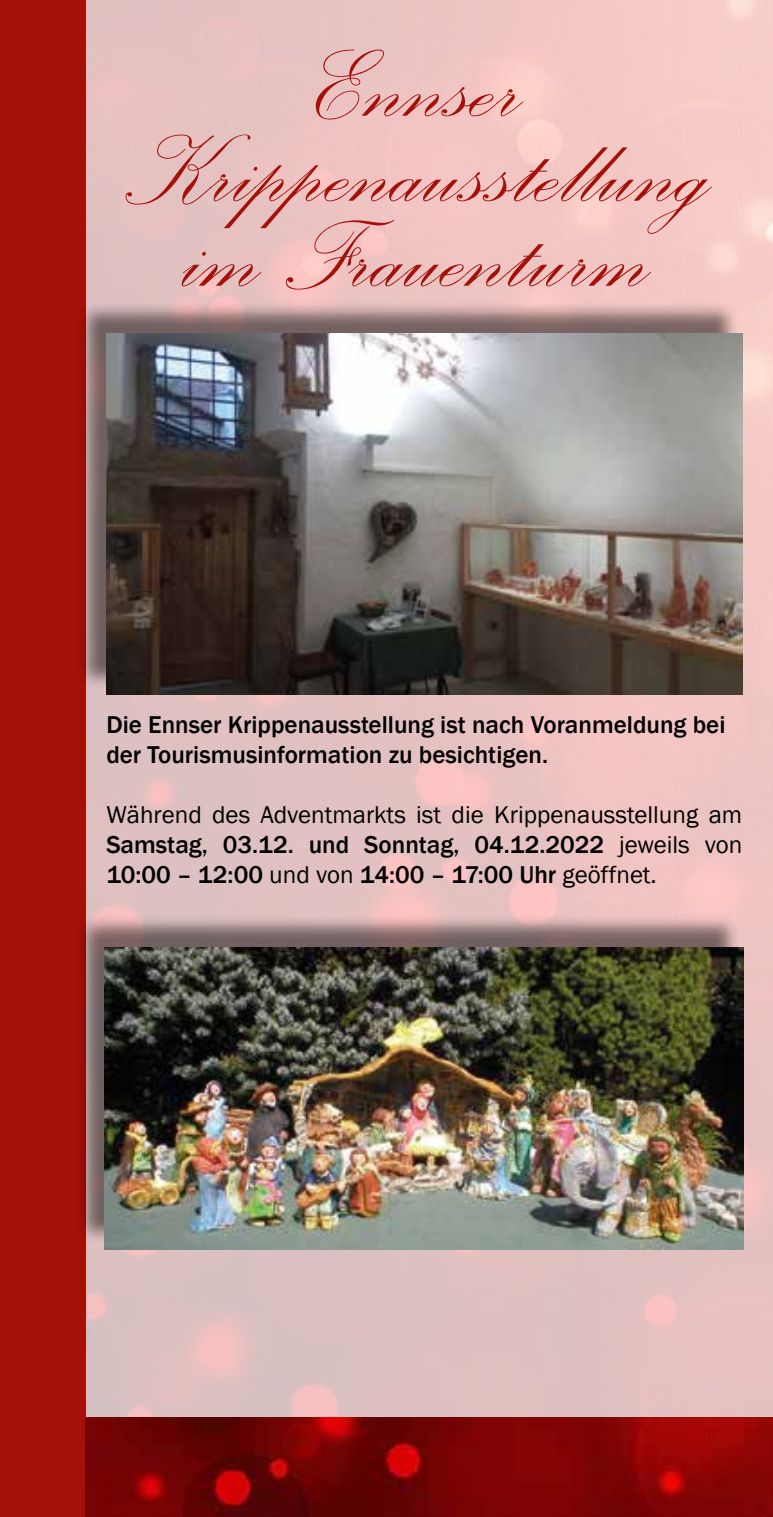
<style>
.page{position:relative;width:773px;height:1517px;background:#fff}
.page>*{position:absolute;margin:0;border:0;box-sizing:border-box;transform-origin:0 0}
.t1{font:125px "Palace Script";color:#a51008}
.t2{font:25px/30px "Franklin Gothic";color:#000;text-align:justify}
.t3{font:500 25px/30px "Franklin Gothic";color:#000}
.s1{font-weight:500}
</style>
<div class="page">
<img style="left:85px;top:0;width:687px;height:1417px">
<div style="left:0;top:0;width:85px;height:1517px;background:#a51008"></div>
<div style="left:76px;top:301px;width:664px;height:388px;background:#000;opacity:.5"></div>
<img style="left:106px;top:333px;width:636px;height:361px">
<div style="left:75px;top:915px;width:665px;height:329px;background:#000;opacity:.5"></div>
<img style="left:105px;top:947px;width:638px;height:302px">
<img style="left:85px;top:1417px;width:687px;height:100px">
<h1 class="t1" style="left:312px;top:4px;width:212px">Ennser</h1>
<h1 class="t1" style="left:123px;top:89px;width:589px">Krippenausstellung</h1>
<h1 class="t1" style="left:184px;top:174px;width:468px">im Frauenturm</h1>
<p class="t3" style="left:106px;top:710px;width:620px">Die Ennser Krippenausstellung ist nach Voranmeldung bei der Tourismusinformation zu besichtigen.</p>
<p class="t2" style="left:106px;top:800px;width:637px">Während des Adventmarkts ist die Krippenausstellung am <span class="s1">Samstag, 03.12. und Sonntag, 04.12.2022</span> jeweils von <span class="s1">10:00 – 12:00</span> und von <span class="s1">14:00 – 17:00 Uhr</span> geöffnet.</p>
</div>
